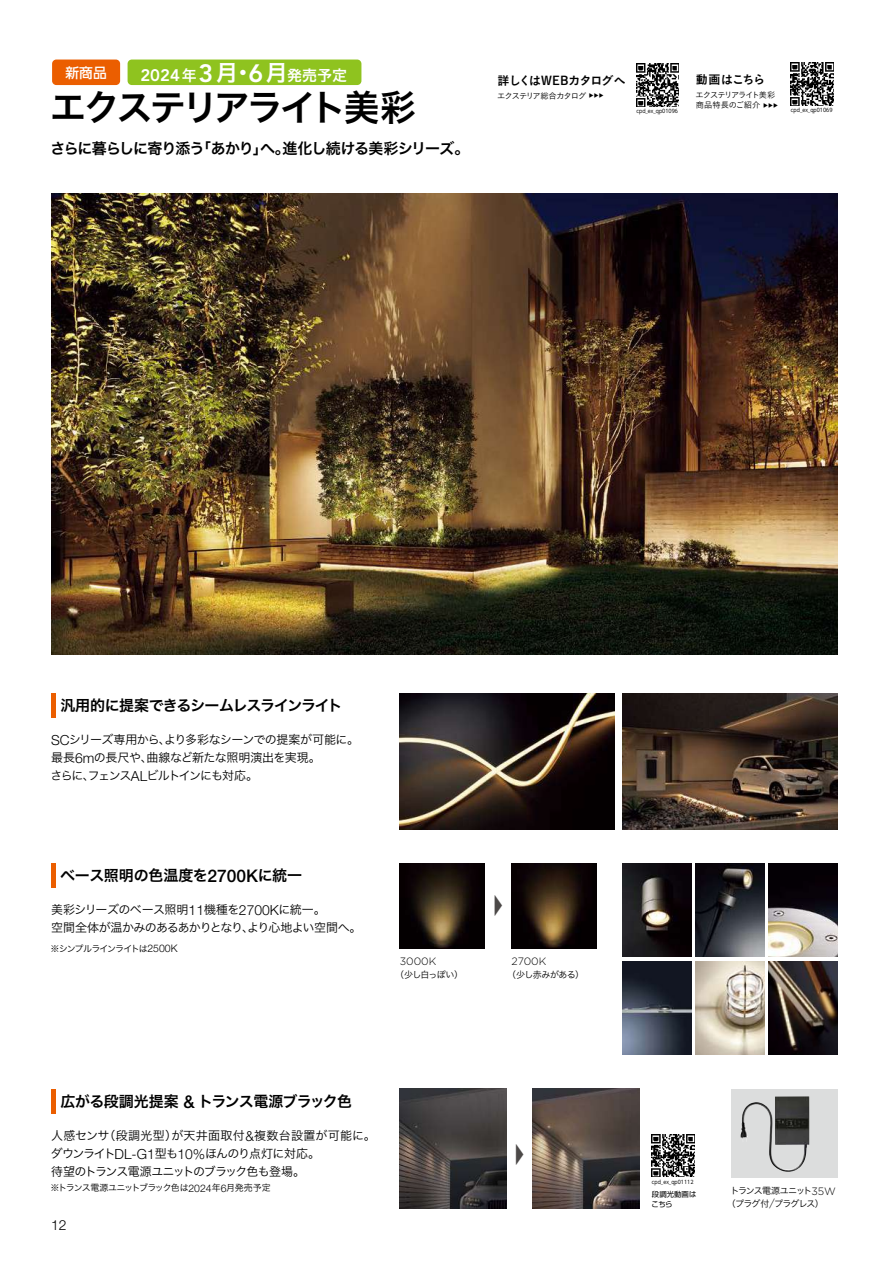
<style>
.page{position:relative;width:893px;height:1263px;background:#fff}
.page>*{position:absolute;margin:0;border:0;box-sizing:border-box;transform-origin:0 0}
.t1{font:36px "Hira Kaku Pro N W6";letter-spacing:-.08em;color:#000}
.t2{font:22.5px "Hira Kaku Pro N W6";color:#4c4948;scale:.5 1}
.t3{font:15px "Hira Kaku Pro N W6";letter-spacing:-.045em;color:#000}
.t4{font:15px "Hira Kaku Pro N W6";letter-spacing:-.08em;color:#000}
.t5{font:15px "Hira Kaku Pro N W6";letter-spacing:-.02em;color:#000}
.t6{font:15px "Hira Kaku Pro N W6";color:#fff}
.t7{font:300 13.95px "Helvetica Neue LT Std";color:#000}
.t8{font:500 13.8px "UD Shin Go Pro";color:#fff}
.t9{font:12px/18px "Hira Kaku Pro N W3";letter-spacing:-.045em;color:#000}
.t10{font:12px "Koburina Go Std N W6";letter-spacing:-.045em;color:#000}
.t11{font:300 10.65px "Gotham";color:#000}
.t12{font:9px/12.9px "Hira Kaku Pro N W3";letter-spacing:-.085em;color:#000}
.t13{font:9px "Hira Kaku Pro N W3";letter-spacing:-.11em;color:#000}
.t14{font:9px "Hira Kaku Pro N W3";letter-spacing:-.06em;color:#000}
.t15{font:8.25px/10.6px "Koburina Go Std N W3";letter-spacing:-.115em;color:#000}
.t16{font:7.35px/9.8px "Shin Go Pro";letter-spacing:.01em;color:#000}
.t17{font:5.25px "UD Shin Go Pro";color:#000;scale:.9 1}
.s1{font-family:"Avenir";font-weight:800;font-size:16.65px}
.s2{font-family:"Avenir";font-weight:800;font-size:24.9px}
.s3{font-size:22.5px}
.s4{font-family:"Minion Pro";font-size:9.9px}
.s5{font-family:"Helvetica Neue LT Std";font-weight:300;font-size:13.95px}
.s6{font-family:"Helvetica Neue LT Std";font-weight:500;font-size:17.4px}
.s7{font-family:"Helvetica Neue LT Std";font-weight:300;font-size:10.5px}
.s8{font-family:"Gotham";font-weight:300;font-size:10.65px}
</style>
<div class="page">
<div style="left:128px;top:60px;width:233px;height:25px;background:#8fc31f;border-radius:4px"></div>
<div style="left:53px;top:61px;width:66px;height:23px;background:#eb5e00;border-radius:3px"></div>
<div style="left:52px;top:60px;width:68px;height:25px;border:2px solid #eb5e00;border-radius:3px"></div>
<img style="left:51px;top:194px;width:787px;height:461px">
<div style="left:51px;top:693px;width:5px;height:25px;background:#eb5e00"></div>
<div style="left:51px;top:1089px;width:5px;height:24px;background:#eb5e00"></div>
<img style="left:623px;top:693px;width:215px;height:136px">
<img style="left:652px;top:1134px;width:42px;height:43px">
<img style="left:791px;top:63px;width:42px;height:42px">
<img style="left:636px;top:64px;width:43px;height:42px">
<img style="left:400px;top:1089px;width:106px;height:119px">
<img style="left:533px;top:1089px;width:106px;height:119px">
<img style="left:400px;top:693px;width:214px;height:136px">
<div style="left:51px;top:863px;width:5px;height:25px;background:#eb5e00"></div>
<img style="left:623px;top:961px;width:69px;height:94px">
<img style="left:400px;top:863px;width:85px;height:85px">
<img style="left:512px;top:863px;width:85px;height:85px">
<div style="left:731px;top:1089px;width:107px;height:89px;background:#dcdddd"></div>
<img style="left:741px;top:1096px;width:68px;height:73px">
<img style="left:696px;top:863px;width:69px;height:94px">
<img style="left:623px;top:863px;width:69px;height:94px">
<img style="left:769px;top:863px;width:69px;height:94px">
<img style="left:769px;top:961px;width:69px;height:94px">
<img style="left:696px;top:961px;width:69px;height:94px">
<p class="t8" style="left:65px;top:61px;width:43px">新商品</p>
<p class="t6" style="left:140px;top:62px;width:208px"><span class="s1">2024</span>年<span class="s2">3</span><span class="s3">月・</span><span class="s2">6</span><span class="s3">月</span>発売予定</p>
<h1 class="t1" style="left:50px;top:75px;width:367px">エクステリアライト美彩</h1>
<p class="t3" style="left:50px;top:134px;width:421px">さらに暮らしに寄り添う「あかり」へ。進化し続ける美彩シリーズ。</p>
<p class="t10" style="left:497px;top:71px;width:130px">詳しくはWEBカタログへ</p>
<p class="t15" style="left:497px;top:90px;width:108px">エクステリア総合カタログ <span class="s4">▶▶▶</span></p>
<p class="t17" style="left:636px;top:107px;width:48px">cpd_ex_qp01096</p>
<p class="t10" style="left:696px;top:70px;width:71px">動画はこちら</p>
<p class="t15" style="left:696px;top:89px;width:84px">エクステリアライト美彩商品特長のご紹介 <span class="s4">▶▶▶</span></p>
<p class="t17" style="left:791px;top:106px;width:48px">cpd_ex_qp01069</p>
<p class="t4" style="left:60px;top:692px;width:284px">汎用的に提案できるシームレスラインライト</p>
<p class="t9" style="left:50px;top:730px;width:310px"><span class="s5">SC</span>シリーズ専用から、より多彩なシーンでの提案が可能に。最長<span class="s5">6m</span>の長尺や、曲線など新たな照明演出を実現。<br>さらに、フェンス<span class="s5">AL</span>ビルトインにも対応。</p>
<p class="t5" style="left:60px;top:862px;width:244px">ベース照明の色温度を<span class="s6">2700K</span>に統一</p>
<p class="t9" style="left:51px;top:900px;width:312px">美彩シリーズのベース照明<span class="s5">11</span>機種を<span class="s5">2700K</span>に統一。<br>空間全体が温かみのあるあかりとなり、より心地よい空間へ。</p>
<p class="t13" style="left:51px;top:940px;width:128px">※シンプルラインライトは<span class="s7">2500K</span></p>
<p class="t11" style="left:400px;top:955px;width:38px">3000K</p>
<p class="t12" style="left:395px;top:967px;width:69px">（少し白っぽい）</p>
<h2 class="t2" style="left:493px;top:886px;width:24px">▶</h2>
<p class="t11" style="left:512px;top:955px;width:36px">2700K</p>
<p class="t14" style="left:507px;top:966px;width:79px">（少し赤みがある）</p>
<p class="t3" style="left:60px;top:1088px;width:293px">広がる段調光提案 <span class="s6">&amp;</span> トランス電源ブラック色</p>
<p class="t9" style="left:51px;top:1125px;width:327px">人感センサ（段調光型）が天井面取付<span class="s5">&amp;</span>複数台設置が可能に。ダウンライト<span class="s5">DL-G1</span>型も<span class="s5">10%</span>ほんのり点灯に対応。<br>待望のトランス電源ユニットのブラック色も登場。</p>
<p class="t12" style="left:51px;top:1181px;width:222px">※トランス電源ユニットブラック色は<span class="s7">2024</span>年<span class="s7">6</span>月発売予定</p>
<p class="t7" style="left:51px;top:1216px;width:17px">12</p>
<h2 class="t2" style="left:514px;top:1134px;width:24px">▶</h2>
<p class="t17" style="left:652px;top:1177px;width:48px">cpd_ex_qp01112</p>
<p class="t16" style="left:651px;top:1189px;width:46px">段調光動画はこちら</p>
<p class="t12" style="left:727px;top:1183px;width:111px;text-indent:4px">トランス電源ユニット<span class="s8">35W</span>（プラグ付<span class="s8">/</span>プラグレス）</p>
</div>
